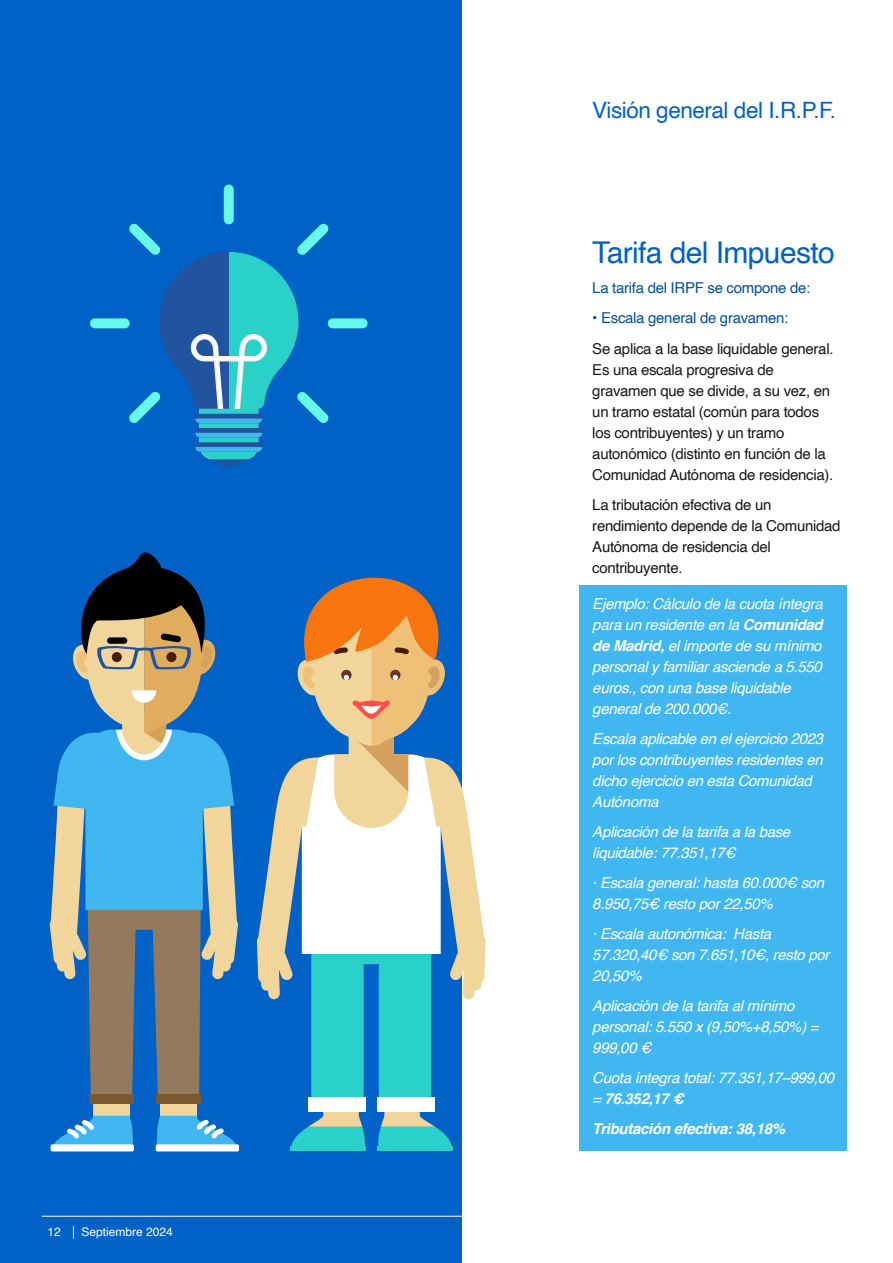
<style>
.page{position:relative;width:893px;height:1263px;background:#fff}
.page>*{position:absolute;margin:0;border:0;box-sizing:border-box;transform-origin:0 0}
.t1{font:30px "Helvetica";letter-spacing:-.02em;color:#0062c7}
.t2{font:22.5px "Helvetica";letter-spacing:-.02em;color:#0062c7}
.t3{font:italic 15px/21px "Helvetica";letter-spacing:-.02em;color:#fff}
.t4{font:15px/21px "Helvetica";letter-spacing:-.02em;color:#1a171b}
.t5{font:15px "Helvetica";letter-spacing:-.02em;color:#00509b}
.t6{font:italic 700 15px "Helvetica";letter-spacing:-.02em;color:#fff}
.t7{font:12px "Helvetica";color:#fff}
.s1{font-weight:700}
</style>
<div class="page">
<div style="left:0;top:0;width:462px;height:1263px;background:#0062c7"></div>
<div style="left:579px;top:585px;width:267px;height:566px;background:#41b7f1"></div>
<hr style="left:42px;top:1216px;width:799px;height:1px;background:#fff">
<svg style="left:257px;top:577px;width:229px;height:573px"></svg>
<div style="left:93px;top:1038px;width:36px;height:88px;background:linear-gradient(to right,#f1d59b,#f1d59b)"></div>
<div style="left:51px;top:1144px;width:83px;height:7px;background:#fff;border-radius:2px"></div>
<div style="left:161px;top:1038px;width:36px;height:88px;background:linear-gradient(to right,#f1d59b,#f1d59b)"></div>
<div style="left:89px;top:1094px;width:44px;height:9px;background:#7a5830"></div>
<div style="left:156px;top:1094px;width:45px;height:9px;background:#7a5830"></div>
<svg style="left:52px;top:1116px;width:82px;height:35px"></svg>
<svg style="left:156px;top:1116px;width:82px;height:35px"></svg>
<svg style="left:50px;top:552px;width:188px;height:548px"></svg>
<div style="left:224px;top:185px;width:10px;height:39px;background:#64f9ea;border-radius:5px"></div>
<div style="left:328px;top:318px;width:40px;height:10px;background:#64f9ea;border-radius:5px"></div>
<div style="left:90px;top:318px;width:40px;height:10px;background:#64f9ea;border-radius:5px"></div>
<svg style="left:129px;top:223px;width:200px;height:243px"></svg>
<svg style="left:73px;top:1226px;width:1px;height:12px"></svg>
<p class="t7" style="left:48px;top:1222px;width:15px">12</p>
<p class="t7" style="left:81px;top:1222px;width:93px">Septiembre 2024</p>
<h2 class="t2" style="left:592px;top:93px;width:245px">Visión general del I.R.P.F.</h2>
<h1 class="t1" style="left:592px;top:230px;width:244px">Tarifa del Impuesto</h1>
<p class="t5" style="left:592px;top:277px;width:220px">La tarifa del IRPF se compone de:</p>
<p class="t5" style="left:592px;top:307px;width:198px">• Escala general de gravamen:</p>
<p class="t4" style="left:592px;top:338px;width:243px">Se aplica a la base liquidable general.<br>Es una escala progresiva de gravamen que se divide, a su vez, en un tramo estatal (común para todos los contribuyentes) y un tramo autonómico (distinto en función de la Comunidad Autónoma de residencia).</p>
<p class="t4" style="left:592px;top:494px;width:250px">La tributación efectiva de un rendimiento depende de la Comunidad<br>Autónoma de residencia del contribuyente.</p>
<p class="t3" style="left:592px;top:593px;width:232px">Ejemplo: Cálculo de la cuota íntegra para un residente en la <span class="s1">Comunidad de Madrid,</span> el importe de su mínimo personal y familiar asciende a 5.550 euros., con una base liquidable general de 200.000€.</p>
<p class="t3" style="left:592px;top:728px;width:232px">Escala aplicable en el ejercicio 2023 por los contribuyentes residentes en dicho ejercicio en esta Comunidad<br>Autónoma</p>
<p class="t3" style="left:592px;top:821px;width:199px">Aplicación de la tarifa a la base liquidable: 77.351,17€</p>
<p class="t3" style="left:592px;top:872px;width:233px">· Escala general: hasta 60.000€ son<br>8.950,75€ resto por 22,50%</p>
<p class="t3" style="left:592px;top:923px;width:239px">· Escala autonómica: Hasta<br>57.320,40€ son 7.651,10€, resto por<br>20,50%</p>
<p class="t3" style="left:592px;top:995px;width:228px">Aplicación de la tarifa al mínimo personal: 5.550 x (9,50%+8,50%) =<br>999,00 €</p>
<p class="t3" style="left:592px;top:1067px;width:243px">Cuota íntegra total: 77.351,17–999,00 = <span class="s1">76.352,17 €</span></p>
<p class="t6" style="left:592px;top:1119px;width:194px">Tributación efectiva: 38,18%</p>
</div>
